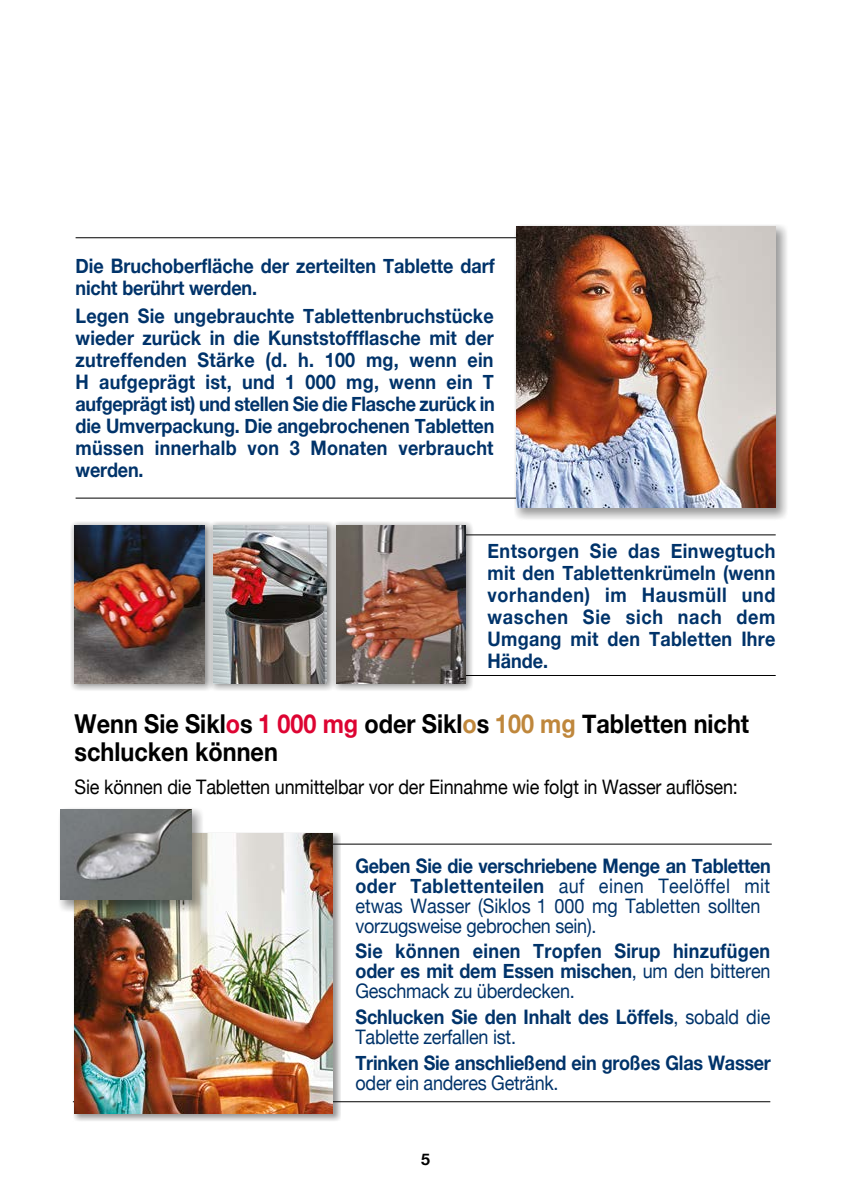
<style>
.page{position:relative;width:851px;height:1191px;background:#fff}
.page>*{position:absolute;margin:0;border:0;box-sizing:border-box;transform-origin:0 0}
.t1{font:700 26px/28px "Helvetica Neue";color:#000;scale:.9 1}
.t2{font:700 20px/22px "Helvetica Neue";color:#00336a;text-align:justify;scale:.9 1}
.t3{font:20px/20px "Helvetica Neue";letter-spacing:-.005em;color:#00336a;scale:.9 1}
.t4{font:20px "Helvetica Neue";letter-spacing:-.01em;color:#000;scale:.9 1}
.t5{font:700 16px "Helvetica Neue";color:#000}
.s1{color:#dd0432}
.s2{color:#bf873c}
.s3{font-weight:700}
.s4{font-weight:400}
</style>
<div class="page">
<hr style="left:76px;top:497px;width:463px;height:1px;background:#000">
<hr style="left:76px;top:237px;width:463px;height:1px;background:#000">
<hr style="left:436px;top:675px;width:339px;height:1px;background:#000">
<hr style="left:436px;top:534px;width:339px;height:1px;background:#000">
<hr style="left:73px;top:1101px;width:697px;height:1px;background:#000">
<hr style="left:74px;top:843px;width:697px;height:1px;background:#000">
<svg style="left:71px;top:522px;width:138px;height:168px;background:#c9c9c9"></svg>
<img style="left:74px;top:525px;width:131px;height:158px">
<svg style="left:335px;top:522px;width:138px;height:168px;background:#c6c5c6"></svg>
<img style="left:336px;top:525px;width:129px;height:158px">
<svg style="left:209px;top:522px;width:126px;height:168px;background:#c9c9c9"></svg>
<img style="left:213px;top:525px;width:113px;height:158px">
<svg style="left:73px;top:832px;width:268px;height:289px;background:#c4c1bf"></svg>
<img style="left:74px;top:833px;width:259px;height:280px">
<svg style="left:59px;top:808px;width:144px;height:104px;background:#97988d"></svg>
<img style="left:61px;top:810px;width:130px;height:90px">
<svg style="left:514px;top:225px;width:273px;height:294px;background:#c8c6c6"></svg>
<img style="left:516px;top:227px;width:259px;height:281px">
<p class="t2" style="left:76px;top:255px;width:467px">Die Bruchoberfläche der zerteilten Tablette darf nicht berührt werden.</p>
<p class="t2" style="left:76px;top:305px;width:467px">Legen Sie ungebrauchte Tablettenbruchstücke wieder zurück in die Kunststoffflasche mit der zutreffenden Stärke (d. h. 100 mg, wenn ein H aufgeprägt ist, und 1 000 mg, wenn ein T aufgeprägt ist) und stellen Sie die Flasche zurück in die Umverpackung. Die angebrochenen Tabletten müssen innerhalb von 3 Monaten verbraucht werden.</p>
<p class="t2" style="left:487px;top:540px;width:321px">Entsorgen Sie das Einwegtuch mit den Tablettenkrümeln (wenn vorhanden) im Hausmüll und waschen Sie sich nach dem Umgang mit den Tabletten Ihre Hände.</p>
<h1 class="t1" style="left:75px;top:710px;width:751px">Wenn Sie Sikl<span class="s1">o</span>s <span class="s1">1 000 mg</span> oder Sikl<span class="s2">o</span>s <span class="s2">100 mg</span> Tabletten nicht schlucken können</h1>
<p class="t4" style="left:75px;top:772px;width:738px">Sie können die Tabletten unmittelbar vor der Einnahme wie folgt in Wasser auflösen:</p>
<p class="t3" style="left:355px;top:856px;width:463px"><span class="s3">Geben Sie die verschriebene Menge an Tabletten oder Tablettenteilen</span> auf einen Teelöffel mit etwas Wasser (Siklos 1 000 mg Tabletten sollten vorzugsweise gebrochen sein).</p>
<p class="t2" style="left:355px;top:941px;width:462px;line-height:20px">Sie können einen Tropfen Sirup hinzufügen oder es mit dem Essen mischen<span class="s4">, um den bitteren Geschmack zu überdecken.</span></p>
<p class="t2" style="left:355px;top:1007px;width:462px;line-height:20px">Schlucken Sie den Inhalt des Löffels<span class="s4">, sobald die<br>Tablette zerfallen ist.</span></p>
<p class="t2" style="left:355px;top:1052px;width:463px">Trinken Sie anschließend ein großes Glas Wasser</p>
<p class="t3" style="left:355px;top:1073px;width:227px">oder ein anderes Getränk.</p>
<p class="t5" style="left:421px;top:1147px;width:10px">5</p>
</div>
